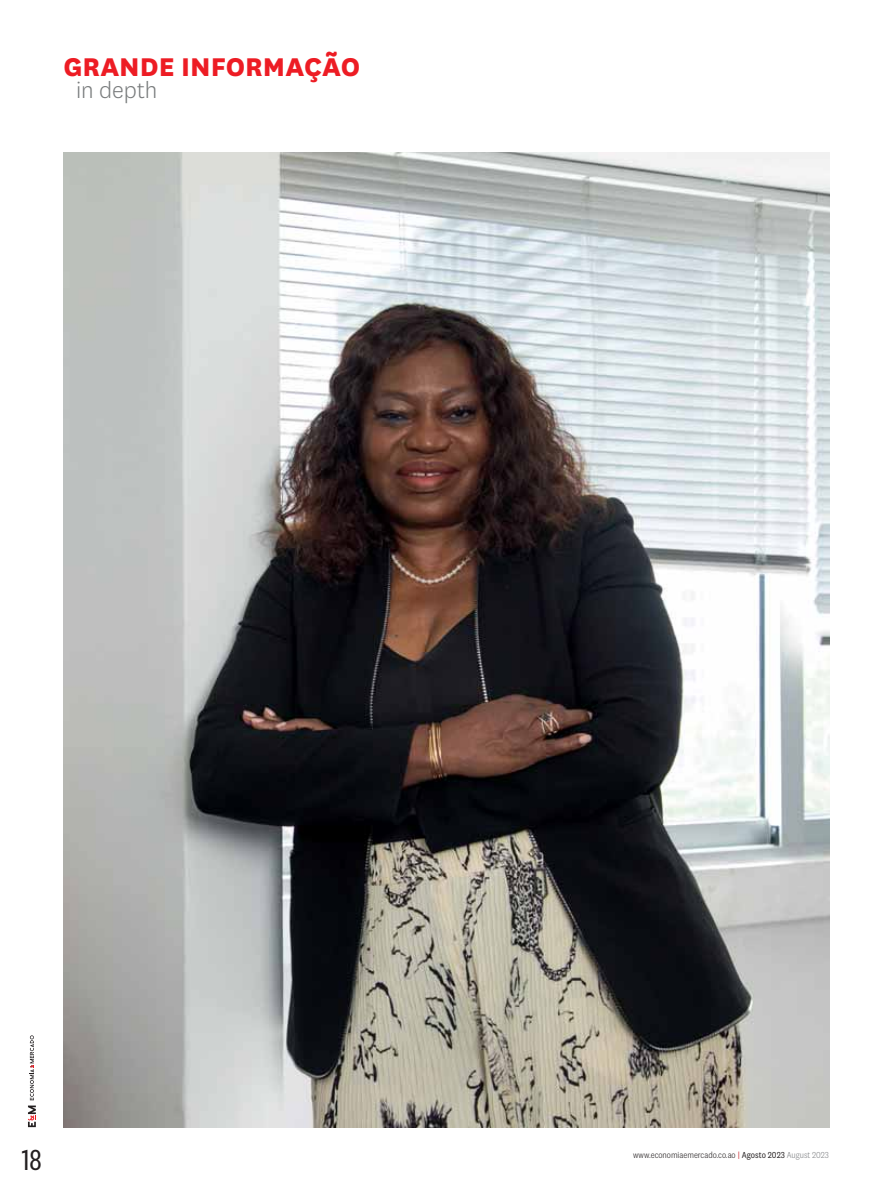
<style>
.page{position:relative;width:893px;height:1192px;background:#fff}
.page>*{position:absolute;margin:0;border:0;box-sizing:border-box;transform-origin:0 0}
.t1{font:800 30px "National";color:#ed1c24}
.t2{font:30px "National 2 Condensed";color:#231f20}
.t3{font:300 25.5px "National";color:#797c7d}
.t4{font:300 9px "National 2 Narrow";color:#231f20}
.s1{font-weight:400;color:#ce373d}
.s2{font-weight:400}
.s3{color:#808285}
</style>
<div class="page">
<svg style="left:28px;top:1035px;width:8px;height:92px"></svg>
<img style="left:64px;top:152px;width:765px;height:975px">
<h1 class="t1" style="left:64px;top:48px;width:298px">GRANDE INFORMAÇÃO</h1>
<h2 class="t3" style="left:76px;top:80px;width:83px">in depth</h2>
<h1 class="t2" style="left:22px;top:1148px;width:21px">18</h1>
<p class="t4" style="left:633px;top:1151px;width:197px">www.economiaemercado.co.ao <span class="s1">|</span> <span class="s2">Agosto 2023</span> <span class="s3">August 2023</span></p>
</div>
